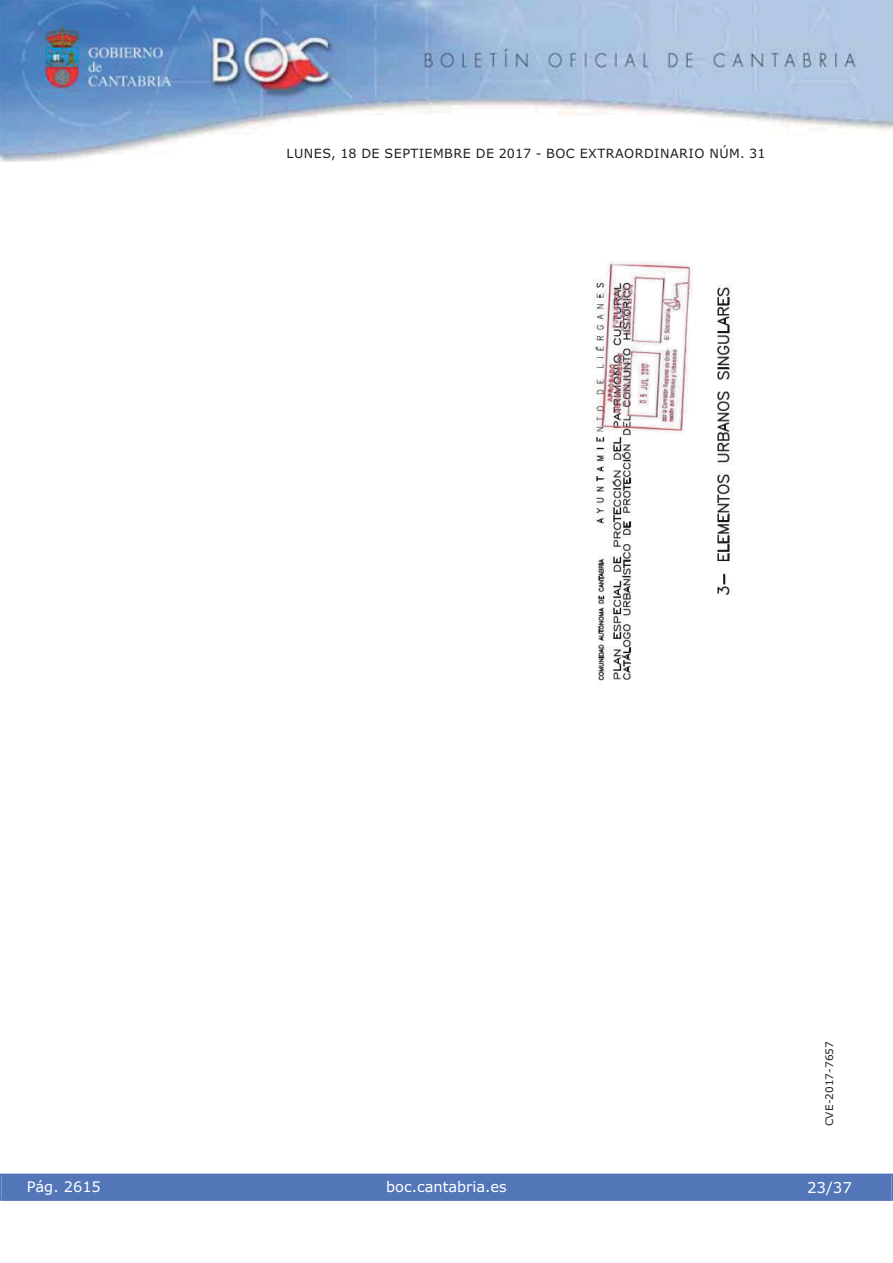
<style>
.page{position:relative;width:893px;height:1263px;background:#fff}
.page>*{position:absolute;margin:0;border:0;box-sizing:border-box;transform-origin:0 0}
.t1{font:15px "Verdana";color:#fff}
.t2{font:14.55px "Verdana";color:#fff}
.t3{font:12.75px "Verdana";letter-spacing:.035em;color:#231f20}
.t4{font:10.5px "Verdana";color:#231f20}
</style>
<div class="page">
<img style="left:0;top:0;width:893px;height:161px">
<div style="left:1px;top:1174px;width:890px;height:27px;background:#5276b8"></div>
<div style="left:0;top:1174px;width:893px;height:27px;border:1px solid #5276b8"></div>
<img style="left:592px;top:261px;width:142px;height:420px">
<p class="t3" style="left:287px;top:146px;width:480px">LUNES, 18 DE SEPTIEMBRE DE 2017 - BOC EXTRAORDINARIO NÚM. 31</p>
<p class="t2" style="left:27px;top:1179px;width:76px">Pág. 2615</p>
<p class="t2" style="left:386px;top:1179px;width:122px">boc.cantabria.es</p>
<p class="t4" style="left:823px;top:1126px;width:87px;rotate:-90deg">CVE-2017-7657</p>
<p class="t1" style="left:807px;top:1179px;width:46px">23/37</p>
</div>
